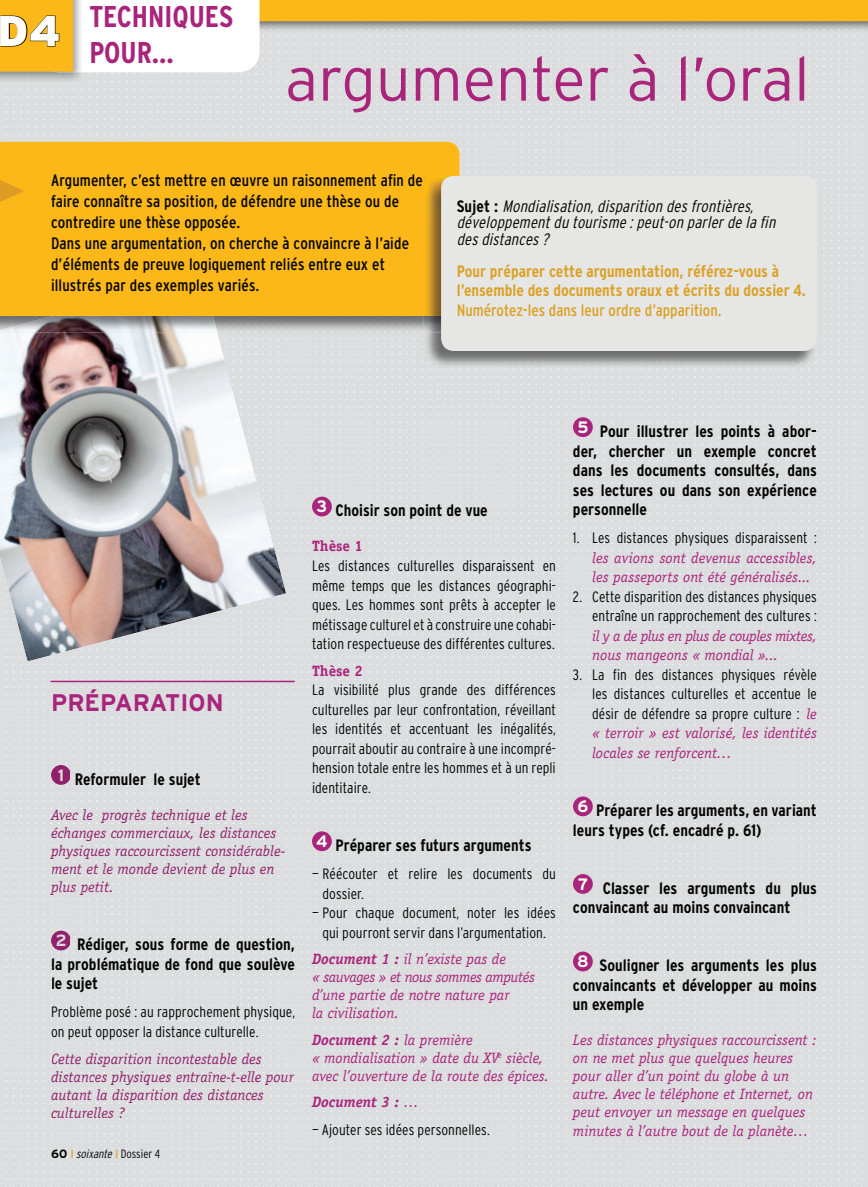
<style>
.page{position:relative;width:868px;height:1187px;background:#fff}
.page>*{position:absolute;margin:0;border:0;box-sizing:border-box;transform-origin:0 0}
.t1{font:300 61.5px "Interstate";color:#a9247b}
.t2{font:700 condensed 30px/36px "Interstate";color:#a9247b}
.t3{font:700 24px "Interstate";color:#a9247b}
.t4{font:700 condensed 16.5px/19.5px "Interstate";color:#040503;text-align:justify}
.t5{font:condensed 16.5px/21px "Interstate";letter-spacing:.01em;color:#040503}
.t6{font:italic 300 condensed 16.5px/16.5px "Interstate";letter-spacing:.01em;color:#040503}
.t7{font:700 condensed 16.5px/19.5px "Interstate";color:#daa226}
.t8{font:condensed 16.5px "Interstate";color:#daa226}
.t9{font:300 condensed 15px/19.5px "Interstate";letter-spacing:.005em;color:#040503;text-align:justify}
.t10{font:italic 15px/18px "Officina Serif";color:#a9247b}
.t11{font:italic 15px/18px "Officina Serif";color:#91216a}
.t12{font:700 15px "Officina Serif";color:#a9247b}
.t13{font:italic 700 15px "Officina Serif";color:#a9247b}
.t14{font:italic 300 condensed 12px "Interstate";color:#040503}
.s1{font-weight:900;font-stretch:normal;font-size:42.75px;color:#040503}
.s2{font-weight:700;font-style:normal}
.s3{color:#9d2372}
.s4{font-weight:700;font-style:normal;font-stretch:normal}
.s5{font-weight:700;font-style:normal;font-stretch:normal;color:#d9a126}
.s6{font-style:normal}
.s7{font-weight:700}
.s8{font-weight:400}
.s9{font-family:"Officina Serif";font-weight:400;font-style:italic;font-stretch:normal;color:#a9247b}
</style>
<div class="page">
<div style="left:0;top:72px;width:867px;height:1114px;background:#dcdddf"></div>
<img style="left:0;top:332px;width:286px;height:329px">
<img style="left:0;top:72px;width:84px;height:11px">
<svg style="left:0;top:0;width:867px;height:72px"></svg>
<img style="left:0;top:141px;width:459px;height:191px">
<img style="left:0;top:316px;width:217px;height:16px">
<div style="left:0;top:142px;width:459px;height:174px;background:#fbb818"></div>
<svg style="left:0;top:158px;width:24px;height:66px;background:#f6b31a"></svg>
<img style="left:423px;top:175px;width:393px;height:192px">
<img style="left:423px;top:316px;width:18px;height:16px">
<img style="left:423px;top:175px;width:36px;height:141px">
<div style="left:441px;top:176px;width:375px;height:175px;background:#e6e6e5;border-radius:13px"></div>
<hr style="left:51px;top:680px;width:243px;height:2px;background:#a9247b">
<div style="left:312px;top:496px;width:20px;height:20px;background:#a9247b;border-radius:50%"></div>
<div style="left:312px;top:831px;width:20px;height:20px;background:#a9247b;border-radius:50%"></div>
<div style="left:573px;top:417px;width:19px;height:20px;background:#a9247b;border-radius:50%"></div>
<div style="left:573px;top:796px;width:19px;height:20px;background:#a9247b;border-radius:50%"></div>
<div style="left:573px;top:874px;width:19px;height:19px;background:#a9247b;border-radius:50%"></div>
<div style="left:573px;top:951px;width:19px;height:20px;background:#a9247b;border-radius:50%"></div>
<img style="left:52px;top:1148px;width:15px;height:9px">
<img style="left:77px;top:1148px;width:35px;height:9px">
<img style="left:122px;top:1148px;width:38px;height:9px">
<img style="left:51px;top:765px;width:20px;height:19px">
<svg style="left:58px;top:769px;width:5px;height:11px"></svg>
<div style="left:71px;top:772px;width:129px;height:16px;background:#dcdddf"></div>
<div style="left:50px;top:809px;width:197px;height:14px;background:#dcdddf"></div>
<div style="left:52px;top:827px;width:224px;height:14px;background:#dcdddf"></div>
<div style="left:50px;top:845px;width:235px;height:14px;background:#dcdddf"></div>
<div style="left:52px;top:863px;width:222px;height:13px;background:#dcdddf"></div>
<img style="left:50px;top:881px;width:62px;height:13px">
<img style="left:51px;top:930px;width:20px;height:20px">
<svg style="left:56px;top:934px;width:9px;height:12px"></svg>
<div style="left:71px;top:937px;width:224px;height:16px;background:#dcdddf"></div>
<div style="left:52px;top:957px;width:243px;height:16px;background:#dcdddf"></div>
<img style="left:52px;top:977px;width:45px;height:15px">
<div style="left:52px;top:1006px;width:243px;height:14px;background:#dcdddf"></div>
<div style="left:52px;top:1025px;width:209px;height:14px;background:#dcdddf"></div>
<div style="left:52px;top:1052px;width:210px;height:14px;background:#dcdddf"></div>
<div style="left:52px;top:1070px;width:242px;height:14px;background:#dcdddf"></div>
<div style="left:52px;top:1088px;width:211px;height:14px;background:#dcdddf"></div>
<img style="left:52px;top:1106px;width:73px;height:11px">
<h2 class="t2" style="left:89px;top:1px;width:145px;text-indent:-91px"><span class="s1">D4</span> TECHNIQUES<br>POUR...</h2>
<h1 class="t1" style="left:285px;top:56px;width:526px">argumenter à l’oral</h1>
<p class="t5" style="left:51px;top:171px;width:373px">Argumenter, c’est mettre en œuvre un raisonnement afin de faire connaître sa position, de défendre une thèse ou de contredire une thèse opposée.<br>Dans une argumentation, on cherche à convaincre à l’aide d’éléments de preuve logiquement reliés entre eux et illustrés par des exemples variés.</p>
<p class="t6" style="left:456px;top:199px;width:320px"><span class="s2">Sujet :</span> Mondialisation, disparition des frontières, développement du tourisme : peut-on parler de la fin des distances ?</p>
<p class="t7" style="left:456px;top:262px;width:350px">Pour préparer cette argumentation, référez-vous à l’ensemble des documents oraux et écrits du dossier 4.</p>
<p class="t8" style="left:456px;top:304px;width:266px">Numérotez-les dans leur ordre d’apparition.</p>
<h3 class="t3" style="left:51px;top:694px;width:174px">PRÉPARATION</h3>
<p class="t4" style="left:58px;top:770px;width:144px"><sup>1</sup> Reformuler le sujet</p>
<p class="t11" style="left:51px;top:807px;width:235px">Avec le progrès technique et les échanges commerciaux, les distances physiques raccourcissent considérable&shy;ment et le monde devient de plus en plus petit.</p>
<p class="t4" style="left:51px;top:936px;width:245px"><sup>2</sup> Rédiger, sous forme de question, la problématique de fond que soulève le sujet</p>
<p class="t9" style="left:51px;top:1003px;width:245px">Problème posé : au rapprochement physique, on peut opposer la distance culturelle.</p>
<p class="t11" style="left:51px;top:1050px;width:244px">Cette disparition incontestable des distances physiques entraîne-t-elle pour autant la disparition des distances <span class="s3">cu</span>lt<span class="s3">u</span>relles ?</p>
<p class="t14" style="left:51px;top:1148px;width:111px"><span class="s4">60</span> <span class="s5">I</span> soixante <span class="s5">I</span> <span class="s6">Dossier 4</span></p>
<p class="t4" style="left:316px;top:502px;width:173px"><sup>3</sup> Choisir son point de vue</p>
<p class="t12" style="left:312px;top:540px;width:52px">Thèse 1</p>
<p class="t9" style="left:312px;top:557px;width:245px">Les distances culturelles disparaissent en même temps que les distances géographi&shy;ques. Les hommes sont prêts à accepter le métissage culturel et à construire une cohabi&shy;tation respectueuse des différentes cultures.</p>
<p class="t12" style="left:312px;top:664px;width:52px">Thèse 2</p>
<p class="t9" style="left:312px;top:681px;width:245px">La visibilité plus grande des différences culturelles par leur confrontation, réveillant les identités et accentuant les inégalités, pourrait aboutir au contraire à une incompré&shy;hension totale entre les hommes et à un repli identitaire.</p>
<p class="t4" style="left:316px;top:836px;width:217px"><sup>4</sup> Préparer ses futurs arguments</p>
<p class="t9" style="left:322px;top:865px;width:235px;text-indent:-10px">— Réécouter et relire les documents du dossier.</p>
<p class="t9" style="left:312px;top:904px;width:245px;text-align:center">— Pour chaque document, noter les idées qui pourront servir dans l’argumentation.</p>
<p class="t10" style="left:312px;top:951px;width:224px"><span class="s7">Document 1 :</span> il n’existe pas de<br>« sauvages » et nous sommes amputés d’une partie de notre nature par<br>la civilisation.</p>
<p class="t10" style="left:312px;top:1031px;width:238px"><span class="s7">Document 2 :</span> la première<br>« mondialisation » date du XV<sup>e</sup> siècle, avec l’ouverture de la route des épices.</p>
<p class="t13" style="left:312px;top:1096px;width:108px">Document 3 : <span class="s8">…</span></p>
<p class="t9" style="left:312px;top:1121px;width:179px">— Ajouter ses idées personnelles.</p>
<p class="t4" style="left:573px;top:423px;width:245px"><sup>5</sup> Pour illustrer les points à abor&shy;der, chercher un exemple concret dans les documents consultés, dans ses lectures ou dans son expérience personnelle</p>
<p class="t9" style="left:573px;top:529px;width:245px">1. Les distances physiques disparaissent :</p>
<p class="t10" style="left:592px;top:549px;width:226px;line-height:19.5px">les avions sont devenus accessibles, les passeports ont été généralisés...</p>
<p class="t9" style="left:573px;top:587px;width:245px;text-align:right">2. Cette disparition des distances physiques entraîne un rapprochement des cultures :</p>
<p class="t10" style="left:592px;top:627px;width:226px;line-height:19.5px">il y a de plus en plus de couples mixtes, nous mangeons « mondial »...</p>
<p class="t9" style="left:592px;top:665px;width:226px;text-indent:-19px">3. La fin des distances physiques révèle les distances culturelles et accentue le désir de défendre sa propre culture : <span class="s9">le</span></p>
<p class="t10" style="left:592px;top:724px;width:226px;line-height:19.5px">« terroir » est valorisé, les identités locales se renforcent…</p>
<p class="t4" style="left:573px;top:802px;width:245px"><sup>6</sup> Préparer les arguments, en variant leurs types (cf. encadré p. 61)</p>
<p class="t4" style="left:573px;top:879px;width:245px"><sup>7</sup> Classer les arguments du plus convaincant au moins convaincant</p>
<p class="t4" style="left:573px;top:957px;width:245px"><sup>8</sup> Souligner les arguments les plus convaincants et développer au moins un exemple</p>
<p class="t10" style="left:573px;top:1032px;width:245px">Les distances physiques raccourcissent : on ne met plus que quelques heures pour aller d’un point du globe à un autre. Avec le téléphone et Internet, on peut envoyer un message en quelques minutes à l’autre bout de la planète…</p>
</div>
